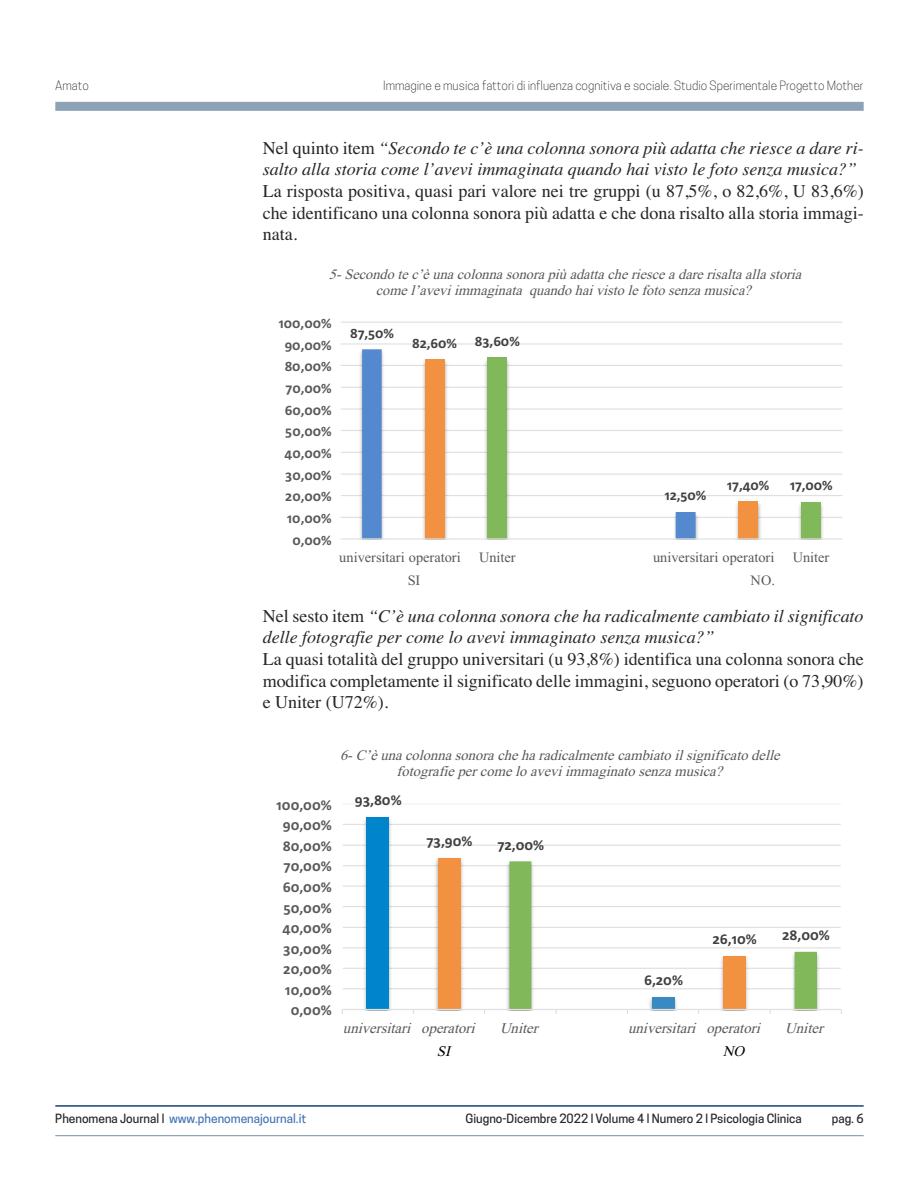
<style>
.page{position:relative;width:919px;height:1191px;background:#fff}
.page>*{position:absolute;margin:0;border:0;box-sizing:border-box;transform-origin:0 0}
.t1{font:18px/21.6px "Times";color:#272526;text-align:justify}
.t2{font:italic 18px/21.6px "Times";color:#272526}
.t3{font:700 15px "Calibri";color:#595959}
.t4{font:700 15px "Calibri";color:#404040}
.t5{font:italic 14.7px "Times New Roman";color:#595959}
.t6{font:italic 14.7px "Times New Roman";color:#000}
.t7{font:italic 14.55px/16.4px "Times New Roman";color:#595959;text-align:center}
.t8{font:italic 14.4px/15.9px "Times New Roman";color:#595959;text-align:center}
.t9{font:700 14.4px "Calibri";color:#595959}
.t10{font:14.4px "Times New Roman";color:#595959}
.t11{font:700 14.4px "Calibri";color:#404040}
.t12{font:300 12px "Cooper Hewitt";color:#272526}
.t13{font:500 12px "Cooper Hewitt";color:#272526}
.t14{font:500 12px "Cooper Hewitt";color:#4475b9}
.s1{font-style:normal}
.s2{color:#272526}
</style>
<div class="page">
<div style="left:55px;top:102px;width:808px;height:9px;background:#8ca2b7"></div>
<hr style="left:55px;top:1105px;width:808px;height:1px;background:#194570">
<hr style="left:55px;top:1135px;width:808px;height:1px;background:#7590a9">
<hr style="left:340px;top:517px;width:502px;height:1px;background:#e0e0e0">
<hr style="left:340px;top:495px;width:502px;height:1px;background:#e0e0e0">
<hr style="left:340px;top:473px;width:502px;height:2px;background:#e0e0e0">
<hr style="left:340px;top:452px;width:502px;height:1px;background:#e0e0e0">
<hr style="left:340px;top:430px;width:502px;height:1px;background:#e0e0e0">
<hr style="left:340px;top:408px;width:502px;height:1px;background:#e0e0e0">
<hr style="left:340px;top:386px;width:502px;height:2px;background:#e0e0e0">
<hr style="left:340px;top:365px;width:502px;height:1px;background:#e0e0e0">
<hr style="left:340px;top:343px;width:502px;height:1px;background:#e0e0e0">
<hr style="left:340px;top:321px;width:502px;height:2px;background:#e0e0e0">
<img style="left:732px;top:502px;width:32px;height:38px">
<img style="left:795px;top:502px;width:31px;height:38px">
<img style="left:356px;top:351px;width:345px;height:189px">
<div style="left:738px;top:501px;width:20px;height:38px;background:#f2913f"></div>
<div style="left:801px;top:502px;width:19px;height:37px;background:#81b859"></div>
<svg style="left:362px;top:349px;width:333px;height:189px"></svg>
<hr style="left:340px;top:538px;width:502px;height:1px;background:#e0e0e0">
<hr style="left:342px;top:988px;width:499px;height:1px;background:#e0e0e0">
<hr style="left:342px;top:967px;width:499px;height:2px;background:#e0e0e0">
<hr style="left:342px;top:947px;width:499px;height:1px;background:#e0e0e0">
<hr style="left:342px;top:926px;width:499px;height:2px;background:#e0e0e0">
<hr style="left:342px;top:906px;width:499px;height:1px;background:#e0e0e0">
<hr style="left:342px;top:885px;width:499px;height:1px;background:#e0e0e0">
<hr style="left:342px;top:865px;width:499px;height:1px;background:#e0e0e0">
<hr style="left:342px;top:844px;width:499px;height:2px;background:#e0e0e0">
<hr style="left:342px;top:823px;width:499px;height:2px;background:#e0e0e0">
<img style="left:360px;top:818px;width:35px;height:191px">
<img style="left:432px;top:858px;width:34px;height:151px">
<img style="left:503px;top:863px;width:319px;height:146px">
<div style="left:366px;top:816px;width:23px;height:193px;background:#0085cc"></div>
<div style="left:438px;top:857px;width:22px;height:152px;background:#f2913f"></div>
<svg style="left:509px;top:861px;width:307px;height:148px"></svg>
<hr style="left:342px;top:1009px;width:499px;height:1px;background:#e0e0e0">
<p class="t12" style="left:55px;top:78px;width:35px">Amato</p>
<p class="t12" style="left:383px;top:78px;width:482px">Immagine e musica fattori di influenza cognitiva e sociale. Studio Sperimentale Progetto Mother</p>
<p class="t2" style="left:263px;top:137px;width:602px"><span class="s1">Nel quinto item</span> “Secondo te c’è una colonna sonora più adatta che riesce a dare ri&shy;salto alla storia come l’avevi immaginata quando hai visto le foto senza musica?”</p>
<p class="t1" style="left:263px;top:180px;width:602px">La risposta positiva, quasi pari valore nei tre gruppi (u 87,5%, o 82,6%, U 83,6%) che identificano una colonna sonora più adatta e che dona risalto alla storia immagi&shy;nata.</p>
<p class="t8" style="left:329px;top:266px;width:478px">5-Secondotec’èunacolonnasonorapiùadattacheriesceadarerisaltaallastoria comel’aveviimmaginata quandohaivistolefotosenzamusica?</p>
<p class="t9" style="left:279px;top:314px;width:54px">100,00%</p>
<p class="t9" style="left:285px;top:336px;width:48px">90,00%</p>
<p class="t9" style="left:285px;top:357px;width:48px">80,00%</p>
<p class="t9" style="left:285px;top:379px;width:47px">70,00%</p>
<p class="t9" style="left:285px;top:401px;width:48px">60,00%</p>
<p class="t9" style="left:285px;top:422px;width:48px">50,00%</p>
<p class="t9" style="left:284px;top:444px;width:49px">40,00%</p>
<p class="t9" style="left:285px;top:466px;width:48px">30,00%</p>
<p class="t9" style="left:285px;top:487px;width:48px">20,00%</p>
<p class="t9" style="left:287px;top:509px;width:46px">10,00%</p>
<p class="t9" style="left:292px;top:531px;width:41px">0,00%</p>
<p class="t11" style="left:350px;top:324px;width:45px">87,50%</p>
<p class="t11" style="left:412px;top:333px;width:109px">82,60% 83,60%</p>
<p class="t11" style="left:664px;top:486px;width:43px">12,50%</p>
<p class="t11" style="left:727px;top:476px;width:44px">17,40%</p>
<p class="t11" style="left:790px;top:477px;width:44px">17,00%</p>
<p class="t10" style="left:339px;top:547px;width:123px">universitari operatori</p>
<p class="t10" style="left:479px;top:547px;width:38px">Uniter</p>
<p class="t10" style="left:653px;top:547px;width:123px">universitari operatori</p>
<p class="t10" style="left:792px;top:547px;width:38px">Uniter</p>
<p class="t10" style="left:407px;top:570px;width:14px">SI</p>
<p class="t10" style="left:750px;top:570px;width:26px">NO.</p>
<p class="t2" style="left:263px;top:605px;width:602px"><span class="s1">Nel sesto item</span> “C’è una colonna sonora che ha radicalmente cambiato il significato delle fotografie per come lo avevi immaginato senza musica?”</p>
<p class="t1" style="left:263px;top:648px;width:602px">La quasi totalità del gruppo universitari (u 93,8%) identifica una colonna sonora che modifica completamente il significato delle immagini, seguono operatori (o 73,90%) e Uniter (U72%).</p>
<p class="t3" style="left:276px;top:795px;width:57px">100,00%</p>
<p class="t3" style="left:283px;top:816px;width:50px">90,00%</p>
<p class="t3" style="left:283px;top:836px;width:50px">80,00%</p>
<p class="t3" style="left:283px;top:857px;width:50px">70,00%</p>
<p class="t3" style="left:283px;top:877px;width:50px">60,00%</p>
<p class="t3" style="left:283px;top:898px;width:50px">50,00%</p>
<p class="t3" style="left:282px;top:919px;width:51px">40,00%</p>
<p class="t3" style="left:283px;top:939px;width:50px">30,00%</p>
<p class="t3" style="left:283px;top:960px;width:50px">20,00%</p>
<p class="t3" style="left:285px;top:980px;width:48px">10,00%</p>
<p class="t3" style="left:291px;top:1001px;width:42px">0,00%</p>
<p class="t7" style="left:340px;top:746px;width:446px">6-C’èunacolonnasonoracheharadicalmentecambiatoilsignificatodelle fotografiepercomeloaveviimmaginatosenzamusica?</p>
<p class="t4" style="left:355px;top:790px;width:48px">93,80%</p>
<p class="t4" style="left:426px;top:831px;width:47px">73,90%</p>
<p class="t4" style="left:497px;top:835px;width:48px">72,00%</p>
<p class="t4" style="left:644px;top:970px;width:40px">6,20%</p>
<p class="t4" style="left:712px;top:929px;width:46px">26,10%</p>
<p class="t4" style="left:782px;top:925px;width:49px">28,00%</p>
<p class="t5" style="left:343px;top:1018px;width:138px">universitari operatori</p>
<p class="t5" style="left:500px;top:1018px;width:44px">Uniter</p>
<p class="t5" style="left:628px;top:1018px;width:138px">universitari operatori</p>
<p class="t5" style="left:785px;top:1018px;width:44px">Uniter</p>
<p class="t6" style="left:437px;top:1041px;width:19px">SI</p>
<p class="t6" style="left:722px;top:1041px;width:28px">NO</p>
<p class="t14" style="left:55px;top:1111px;width:253px"><span class="s2">Phenomena Journal |</span> www.phenomenajournal.it</p>
<p class="t13" style="left:465px;top:1111px;width:338px">Giugno-Dicembre 2022 | Volume 4 | Numero 2 | Psicologia Clinica</p>
<p class="t13" style="left:831px;top:1111px;width:33px">pag. 6</p>
</div>
